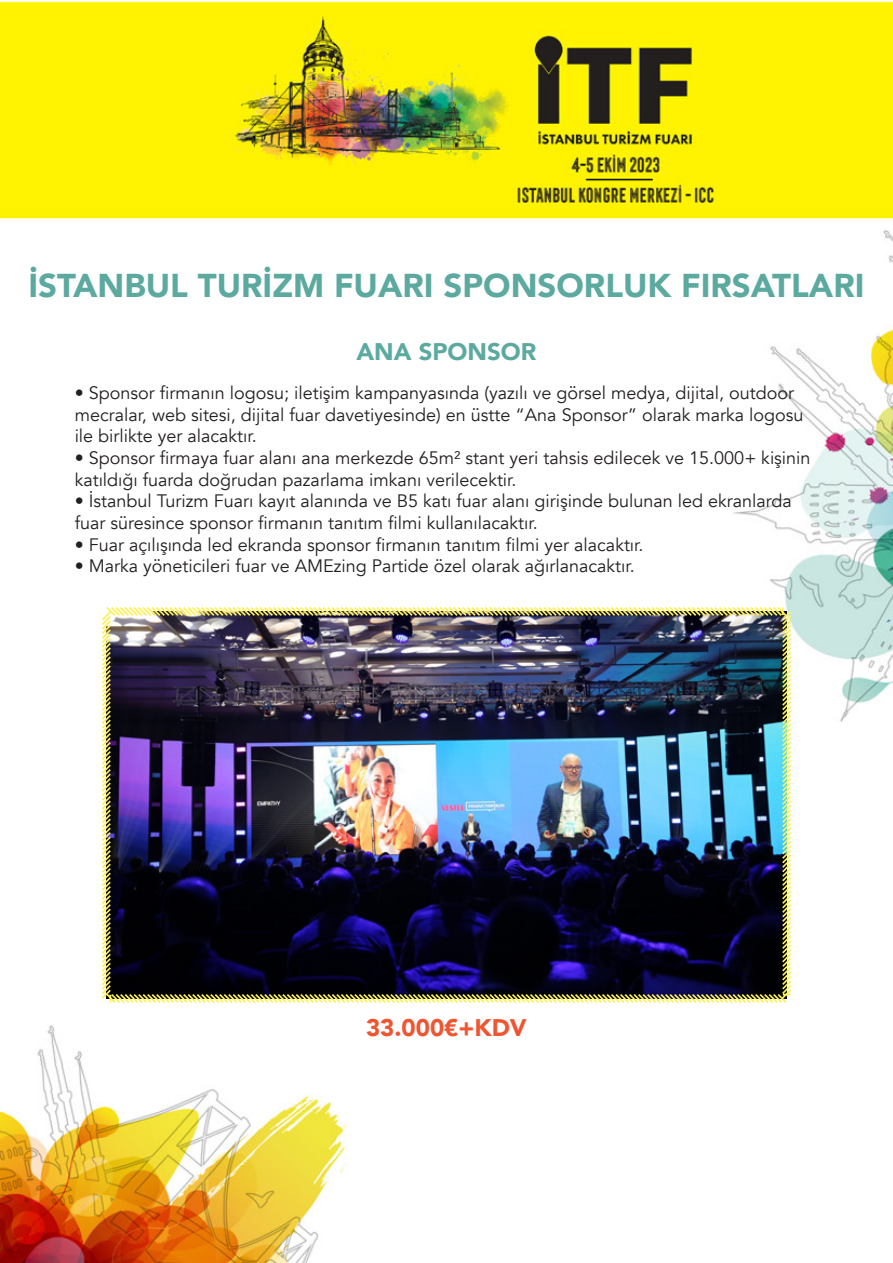
<style>
.page{position:relative;width:893px;height:1263px;background:#fff}
.page>*{position:absolute;margin:0;border:0;box-sizing:border-box;transform-origin:0 0}
.t1{font:900 33px "Avenir";color:#5caa9f}
.t2{font:900 24px "Avenir";color:#f05430}
.t3{font:900 24px "Avenir";color:#5caa9f}
.t4{font:18px/21.6px "Avenir";color:#231f20}
</style>
<div class="page">
<img style="left:0;top:1px;width:893px;height:1262px">
<img style="left:100px;top:605px;width:693px;height:400px">
<h1 class="t1" style="left:29px;top:257px;width:837px">İSTANBUL TURİZM FUARI SPONSORLUK FIRSATLARI</h1>
<h2 class="t3" style="left:356px;top:331px;width:181px">ANA SPONSOR</h2>
<p class="t4" style="left:75px;top:383px;width:730px">• Sponsor firmanın logosu; iletişim kampanyasında (yazılı ve görsel medya, dijital, outdoor mecralar, web sitesi, dijital fuar davetiyesinde) en üstte “Ana Sponsor” olarak marka logosu ile birlikte yer alacaktır.</p>
<p class="t4" style="left:75px;top:447px;width:737px">• Sponsor firmaya fuar alanı ana merkezde 65m² stant yeri tahsis edilecek ve 15.000+ kişinin katıldığı fuarda doğrudan pazarlama imkanı verilecektir.</p>
<p class="t4" style="left:75px;top:491px;width:719px">• İstanbul Turizm Fuarı kayıt alanında ve B5 katı fuar alanı girişinde bulunan led ekranlarda fuar süresince sponsor firmanın tanıtım filmi kullanılacaktır.</p>
<p class="t4" style="left:75px;top:534px;width:570px">• Fuar açılışında led ekranda sponsor firmanın tanıtım filmi yer alacaktır.</p>
<p class="t4" style="left:75px;top:555px;width:561px">• Marka yöneticileri fuar ve AMEzing Partide özel olarak ağırlanacaktır.</p>
<h2 class="t2" style="left:366px;top:1007px;width:162px">33.000€+KDV</h2>
</div>
